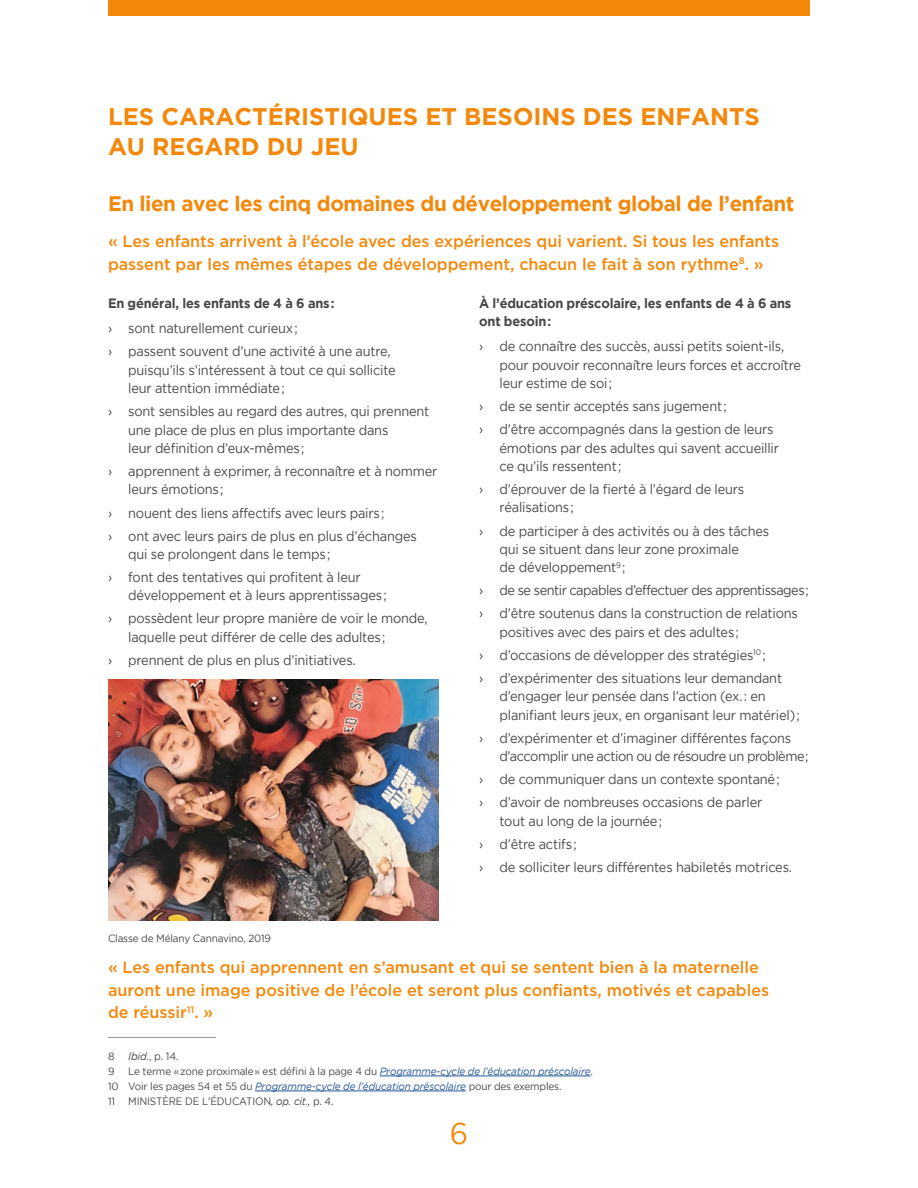
<style>
.page{position:relative;width:918px;height:1188px;background:#fff}
.page>*{position:absolute;margin:0;border:0;box-sizing:border-box;transform-origin:0 0}
.t1{font:30px "Gotham";color:#f3880b;scale:.95 1}
.t2{font:700 24px/30px "Gotham";color:#f3880b}
.t3{font:700 21px "Gotham";letter-spacing:-.02em;color:#f3880b}
.t4{font:500 16.5px/22.5px "Gotham";color:#f3880b}
.t5{font:13.8px/18.5px "Gotham";letter-spacing:-.015em;color:#474747;scale:.93 1}
.t6{font:13.8px/18.5px "Gotham";letter-spacing:-.035em;color:#474747;scale:.93 1}
.t7{font:13.8px "Gotham";letter-spacing:-.04em;color:#474747;scale:.93 1}
.t8{font:700 13.5px/18px "Gotham";letter-spacing:-.015em;color:#474747;scale:.95 1}
.Note{font:10.65px "Gotham";letter-spacing:-.015em;color:#474747;scale:.93 1}
.Note-2{font:10.65px "Gotham";letter-spacing:-.015em;color:#474747;scale:.95 1}
.Note-3{font:10.5px "Gotham";letter-spacing:-.015em;color:#474747;scale:.95 1}
.Note-4{font:italic 10.5px "Gotham";letter-spacing:-.015em;color:#245897;scale:.95 1}
.s1{font-style:italic}
.s2{font-style:italic;color:#245897}
.s3{font-style:normal;color:#474747}
</style>
<div class="page">
<div style="left:108px;top:0;width:702px;height:16px;background:#f3880b"></div>
<hr style="left:108px;top:1037px;width:108px;height:1px;background:#969798">
<hr style="left:380px;top:1076px;width:211px;height:1px;background:#245897">
<hr style="left:255px;top:1091px;width:211px;height:1px;background:#245897">
<img style="left:108px;top:679px;width:331px;height:241px">
<h2 class="t2" style="left:108px;top:101px;width:654px">LES CARACTÉRISTIQUES ET BESOINS DES ENFANTS<br>AU REGARD DU JEU</h2>
<h3 class="t3" style="left:108px;top:192px;width:688px">En lien avec les cinq domaines du développement global de l’enfant</h3>
<p class="t4" style="left:108px;top:230px;width:673px">« Les enfants arrivent à l’école avec des expériences qui varient. Si tous les enfants passent par les mêmes étapes de développement, chacun le fait à son rythme<sup>8</sup>. »</p>
<h4 class="t8" style="left:108px;top:294px;width:240px">En général, les enfants de 4 à 6 ans:</h4>
<p class="t5" style="left:108px;top:319px;width:205px">› sont naturellement curieux;</p>
<p class="t5" style="left:128px;top:342px;width:289px;text-indent:-20px">› passent souvent d’une activité à une autre, puisqu’ils s’intéressent à tout ce qui sollicite leur attention immédiate;</p>
<p class="t5" style="left:128px;top:402px;width:325px;text-indent:-20px">› sont sensibles au regard des autres, qui prennent une place de plus en plus importante dans<br>leur définition d’eux-mêmes;</p>
<p class="t5" style="left:128px;top:462px;width:334px;text-indent:-20px">› apprennent à exprimer, à reconnaître et à nommer leurs émotions;</p>
<p class="t5" style="left:108px;top:503px;width:299px">› nouent des liens affectifs avec leurs pairs;</p>
<p class="t5" style="left:128px;top:526px;width:312px;text-indent:-20px">› ont avec leurs pairs de plus en plus d’échanges qui se prolongent dans le temps;</p>
<p class="t5" style="left:128px;top:568px;width:279px;text-indent:-20px">› font des tentatives qui profitent à leur développement et à leurs apprentissages;</p>
<p class="t5" style="left:128px;top:609px;width:323px;text-indent:-20px">› possèdent leur propre manière de voir le monde, laquelle peut différer de celle des adultes;</p>
<p class="t5" style="left:108px;top:651px;width:268px">› prennent de plus en plus d’initiatives.</p>
<p class="Note-3" style="left:108px;top:932px;width:173px">Classe de Mélany Cannavino, 2019</p>
<h4 class="t8" style="left:479px;top:294px;width:330px">À l’éducation préscolaire, les enfants de 4 à 6 ans ont besoin:</h4>
<p class="t5" style="left:500px;top:337px;width:326px;text-indent:-20px">› de connaître des succès, aussi petits soient-ils, pour pouvoir reconnaître leurs forces et accroître leur estime de soi;</p>
<p class="t5" style="left:479px;top:397px;width:268px">› de se sentir acceptés sans jugement;</p>
<p class="t5" style="left:500px;top:420px;width:302px;text-indent:-20px">› d’être accompagnés dans la gestion de leurs émotions par des adultes qui savent accueillir ce qu’ils ressentent;</p>
<p class="t5" style="left:500px;top:480px;width:265px;text-indent:-20px">› d’éprouver de la fierté à l’égard de leurs réalisations;</p>
<p class="t5" style="left:500px;top:521px;width:292px;text-indent:-20px">› de participer à des activités ou à des tâches qui se situent dans leur zone proximale<br>de développement<sup>9</sup> ;</p>
<p class="t7" style="left:479px;top:583px;width:356px">› de se sentir capables d’effectuer des apprentissages;</p>
<p class="t5" style="left:500px;top:604px;width:322px;text-indent:-20px">› d’être soutenus dans la construction de relations positives avec des pairs et des adultes;</p>
<p class="t5" style="left:479px;top:646px;width:310px">› d’occasions de développer des stratégies<sup>10</sup> ;</p>
<p class="t5" style="left:500px;top:669px;width:324px;text-indent:-20px">› d’expérimenter des situations leur demandant d’engager leur pensée dans l’action (ex.: en planifiant leurs jeux, en organisant leur matériel);</p>
<p class="t6" style="left:500px;top:728px;width:334px;text-indent:-20px">› d’expérimenter et d’imaginer différentes façons d’accomplir une action ou de résoudre un problème;</p>
<p class="t5" style="left:479px;top:770px;width:325px">› de communiquer dans un contexte spontané;</p>
<p class="t5" style="left:500px;top:793px;width:284px;text-indent:-20px">› d’avoir de nombreuses occasions de parler tout au long de la journée;</p>
<p class="t5" style="left:479px;top:834px;width:106px">› d’être actifs;</p>
<p class="t5" style="left:479px;top:857px;width:338px">› de solliciter leurs différentes habiletés motrices.</p>
<p class="t4" style="left:108px;top:956px;width:663px">« Les enfants qui apprennent en s’amusant et qui se sentent bien à la maternelle auront une image positive de l’école et seront plus confiants, motivés et capables de réussir<sup>11</sup>. »</p>
<p class="Note-2" style="left:108px;top:1050px;width:8px">8</p>
<p class="Note-2" style="left:128px;top:1050px;width:54px"><span class="s1">Ibid.</span>, p. 14.</p>
<p class="Note-3" style="left:108px;top:1065px;width:8px">9</p>
<p class="Note-3" style="left:128px;top:1065px;width:491px">Le terme «zone proximale» est défini à la page 4 du <span class="s2">Programme-cycle de l’éducation préscolaire</span>.</p>
<p class="Note-4" style="left:108px;top:1080px;width:479px"><span class="s3">10 Voir les pages 54 et 55 du</span> Programme-cycle de l’éducation préscolaire <span class="s3">pour des exemples.</span></p>
<p class="Note" style="left:108px;top:1095px;width:244px">11 MINISTÈRE DE L'ÉDUCATION<span class="s1">, op. cit.,</span> p. 4.</p>
<h1 class="t1" style="left:450px;top:1117px;width:21px">6</h1>
</div>
